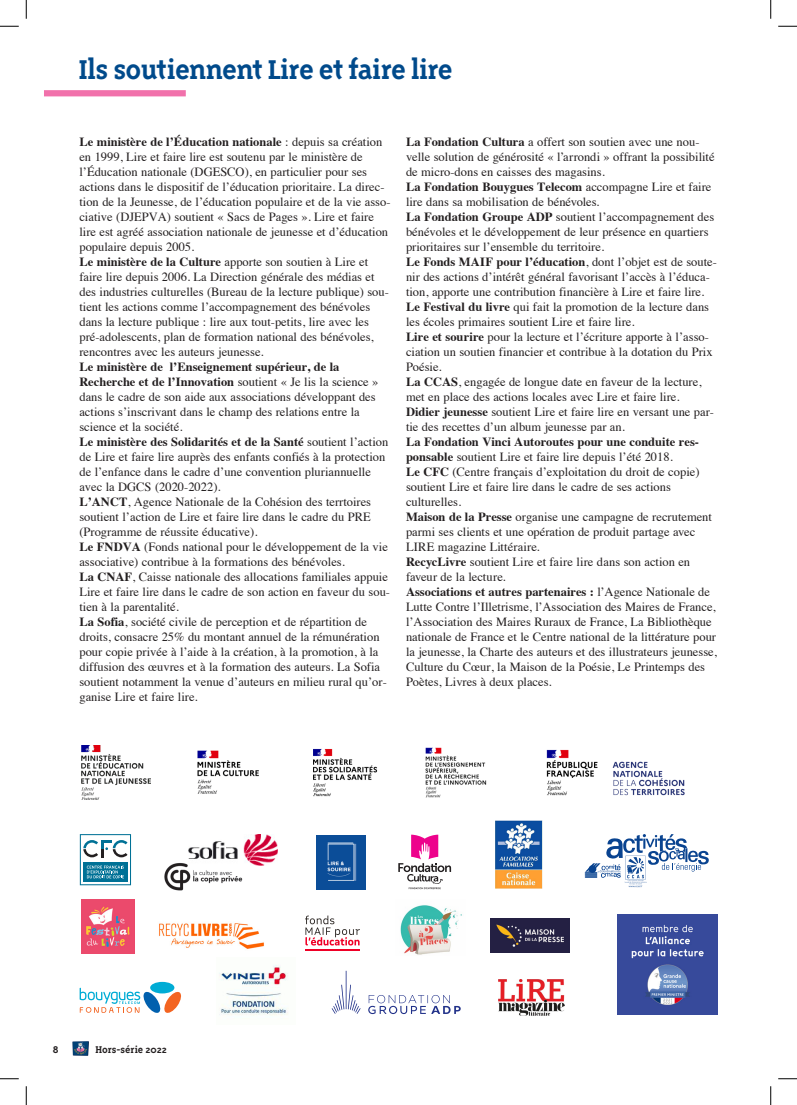
<style>
.page{position:relative;width:797px;height:1105px;background:#fff}
.page>*{position:absolute;margin:0;border:0;box-sizing:border-box;transform-origin:0 0}
._01_Titre{font:700 31.25px "Triplex Serif OT";letter-spacing:-.025em;color:#004a8b}
.texte_courant{font:12.5px/15px "Times";color:#231f20}
.texte_courant-2{font:700 12.5px/15px "Times";color:#231f20}
.t1{font:700 11.25px "Triplex Serif OT";color:#231f20}
.s1{font-weight:700}
.s2{font-weight:400}
</style>
<div class="page">
<img style="left:219px;top:965px;width:69px;height:51px">
<img style="left:72px;top:1042px;width:16px;height:14px">
<img style="left:164px;top:863px;width:79px;height:28px">
<img style="left:188px;top:834px;width:90px;height:31px">
<svg style="left:80px;top:834px;width:51px;height:51px"></svg>
<img style="left:400px;top:905px;width:62px;height:50px">
<img style="left:490px;top:918px;width:79px;height:34px">
<img style="left:496px;top:821px;width:47px;height:67px">
<div style="left:150px;top:982px;width:24px;height:11px;background:#00acd5;border-radius:50%"></div>
<svg style="left:80px;top:988px;width:101px;height:25px"></svg>
<hr style="left:305px;top:949px;width:54px;height:1px;background:#ef0027">
<svg style="left:305px;top:915px;width:55px;height:30px"></svg>
<div style="left:44px;top:90px;width:142px;height:6px;background:#f171ab"></div>
<svg style="left:332px;top:971px;width:28px;height:43px"></svg>
<svg style="left:368px;top:995px;width:92px;height:19px"></svg>
<img style="left:159px;top:923px;width:105px;height:26px">
<img style="left:317px;top:835px;width:49px;height:54px">
<img style="left:81px;top:900px;width:54px;height:53px">
<svg style="left:398px;top:835px;width:53px;height:54px"></svg>
<img style="left:617px;top:914px;width:100px;height:101px">
<img style="left:81px;top:746px;width:69px;height:54px">
<img style="left:546px;top:749px;width:139px;height:47px">
<img style="left:425px;top:747px;width:62px;height:51px">
<img style="left:313px;top:748px;width:65px;height:49px">
<img style="left:197px;top:750px;width:62px;height:44px">
<svg style="left:584px;top:834px;width:125px;height:54px"></svg>
<img style="left:498px;top:980px;width:66px;height:35px">
<svg style="left:0;top:25px;width:19px;height:2px"></svg>
<svg style="left:778px;top:25px;width:19px;height:2px"></svg>
<svg style="left:0;top:1078px;width:19px;height:1px"></svg>
<svg style="left:778px;top:1078px;width:19px;height:1px"></svg>
<svg style="left:25px;top:0;width:2px;height:19px"></svg>
<svg style="left:25px;top:1086px;width:2px;height:19px"></svg>
<svg style="left:770px;top:0;width:1px;height:19px"></svg>
<svg style="left:770px;top:1086px;width:1px;height:19px"></svg>
<p class="_01_Titre" style="left:79px;top:52px;width:376px">Ils soutiennent Lire et faire lire</p>
<p class="texte_courant" style="left:79px;top:133px;width:312px"><span class="s1">Le ministère de l’Éducation nationale</span> : depuis sa création en 1999, Lire et faire lire est soutenu par le ministère de l’Éducation nationale (DGESCO), en particulier pour ses actions dans le dispositif de l’éducation prioritaire. La direc&shy;tion de la Jeunesse, de l’éducation populaire et de la vie asso&shy;ciative (DJEPVA) soutient « Sacs de Pages ». Lire et faire lire est agréé association nationale de jeunesse et d’éducation populaire depuis 2005.</p>
<p class="texte_courant" style="left:79px;top:253px;width:311px"><span class="s1">Le ministère de la Culture</span> apporte son soutien à Lire et faire lire depuis 2006. La Direction générale des médias et des industries culturelles (Bureau de la lecture publique) sou&shy;tient les actions comme l’accompagnement des bénévoles dans la lecture publique : lire aux tout-petits, lire avec les pré-adolescents, plan de formation national des bénévoles, rencontres avec les auteurs jeunesse.</p>
<p class="texte_courant" style="left:79px;top:358px;width:300px"><span class="s1">Le ministère de l’Enseignement supérieur, de la Recherche et de l’Innovation</span> soutient « Je lis la science » dans le cadre de son aide aux associations développant des actions s’inscrivant dans le champ des relations entre la science et la société.</p>
<p class="texte_courant" style="left:79px;top:433px;width:310px"><span class="s1">Le ministère des Solidarités et de la Santé</span> soutient l’action de Lire et faire lire auprès des enfants confiés à la protection de l’enfance dans le cadre d’une convention pluriannuelle avec la DGCS (2020-2022).</p>
<p class="texte_courant" style="left:79px;top:493px;width:293px;text-align:justify"><span class="s1">L’ANCT</span>, Agence Nationale de la Cohésion des terrtoires soutient l’action de Lire et faire lire dans le cadre du PRE (Programme de réussite éducative).</p>
<p class="texte_courant" style="left:79px;top:538px;width:310px"><span class="s1">Le FNDVA</span> (Fonds national pour le développement de la vie associative) contribue à la formations des bénévoles.</p>
<p class="texte_courant" style="left:79px;top:568px;width:312px"><span class="s1">La CNAF</span>, Caisse nationale des allocations familiales appuie<br>Lire et faire lire dans le cadre de son action en faveur du sou&shy;tien à la parentalité.</p>
<p class="texte_courant" style="left:79px;top:613px;width:309px"><span class="s1">La Sofia</span>, société civile de perception et de répartition de droits, consacre 25% du montant annuel de la rémunération pour copie privée à l’aide à la création, à la promotion, à la diffusion des œuvres et à la formation des auteurs. La Sofia soutient notamment la venue d’auteurs en milieu rural qu’or&shy;ganise Lire et faire lire.</p>
<p class="texte_courant" style="left:406px;top:133px;width:310px"><span class="s1">La Fondation Cultura</span> a offert son soutien avec une nou&shy;velle solution de générosité « l’arrondi » offrant la possibilité de micro-dons en caisses des magasins.</p>
<p class="texte_courant" style="left:406px;top:178px;width:307px"><span class="s1">La Fondation Bouygues Telecom</span> accompagne Lire et faire lire dans sa mobilisation de bénévoles.</p>
<p class="texte_courant" style="left:406px;top:208px;width:310px"><span class="s1">La Fondation Groupe ADP</span> soutient l’accompagnement des bénévoles et le développement de leur présence en quartiers prioritaires sur l’ensemble du territoire.</p>
<p class="texte_courant" style="left:406px;top:253px;width:312px"><span class="s1">Le Fonds MAIF pour l’éducation</span>, dont l’objet est de soute&shy;nir des actions d’intérêt général favorisant l’accès à l’éduca&shy;tion, apporte une contribution financière à Lire et faire lire.</p>
<p class="texte_courant" style="left:406px;top:298px;width:305px"><span class="s1">Le Festival du livre</span> qui fait la promotion de la lecture dans les écoles primaires soutient Lire et faire lire.</p>
<p class="texte_courant" style="left:406px;top:328px;width:308px"><span class="s1">Lire et sourire</span> pour la lecture et l’écriture apporte à l’asso&shy;ciation un soutien financier et contribue à la dotation du Prix<br>Poésie.</p>
<p class="texte_courant" style="left:406px;top:373px;width:297px"><span class="s1">La CCAS</span>, engagée de longue date en faveur de la lecture, met en place des actions locales avec Lire et faire lire.</p>
<p class="texte_courant" style="left:406px;top:403px;width:309px"><span class="s1">Didier jeunesse</span> soutient Lire et faire lire en versant une par&shy;tie des recettes d’un album jeunesse par an.</p>
<p class="texte_courant-2" style="left:406px;top:433px;width:294px">La Fondation Vinci Autoroutes pour une conduite res&shy;ponsable <span class="s2">soutient Lire et faire lire depuis l’été 2018.</span></p>
<p class="texte_courant" style="left:406px;top:463px;width:295px"><span class="s1">Le CFC</span> (Centre français d’exploitation du droit de copie)</p>
<p class="texte_courant" style="left:406px;top:478px;width:266px">soutient Lire et faire lire dans le cadre de ses actions culturelles.</p>
<p class="texte_courant" style="left:406px;top:508px;width:307px"><span class="s1">Maison de la Presse</span> organise une campagne de recrutement parmi ses clients et une opération de produit partage avec<br>LIRE magazine Littéraire.</p>
<p class="texte_courant" style="left:406px;top:553px;width:286px"><span class="s1">RecycLivre</span> soutient Lire et faire lire dans son action en faveur de la lecture.</p>
<p class="texte_courant" style="left:406px;top:583px;width:312px"><span class="s1">Associations et autres partenaires :</span> l’Agence Nationale de Lutte Contre l’Illetrisme, l’Association des Maires de France, l’Association des Maires Ruraux de France, La Bibliothèque nationale de France et le Centre national de la littérature pour la jeunesse, la Charte des auteurs et des illustrateurs jeunesse, Culture du Cœur, la Maison de la Poésie, Le Printemps des Poètes, Livres à deux places.</p>
<p class="t1" style="left:53px;top:1044px;width:7px">8</p>
<p class="t1" style="left:95px;top:1044px;width:73px">Hors-série 2022</p>
</div>
